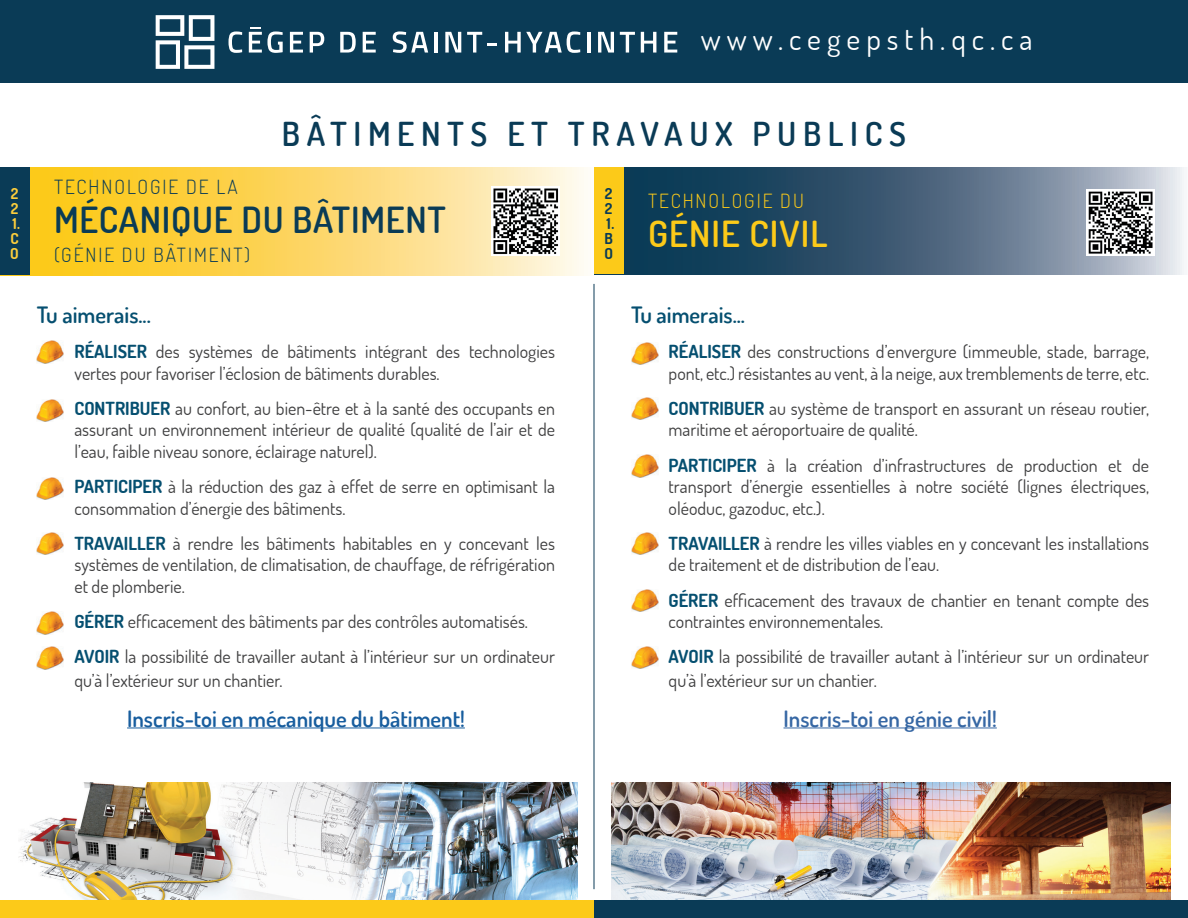
<style>
.page{position:relative;width:1188px;height:918px;background:#fff}
.page>*{position:absolute;margin:0;border:0;box-sizing:border-box;transform-origin:0 0}
.t1{font:600 36px "Dosis";letter-spacing:.02em;color:#0a3b56}
.t2{font:600 36px "Dosis";letter-spacing:.03em;color:#fcca19}
.t3{font:600 33px "Dosis";letter-spacing:.2em;color:#0a3b56}
.t4{font:30px "Dosis";letter-spacing:.2em;color:#fff}
.t5{font:600 22.5px "Dosis";color:#175d9e}
.t6{font:600 22.5px "Dosis";color:#054f70}
.t7{font:600 22.5px "Dosis";color:#3667a4}
.t8{font:300 19.5px "Dosis";letter-spacing:.1em;color:#0a3b56}
.t9{font:300 19.5px "Dosis";letter-spacing:.1em;color:#fcca19}
.t10{font:18px/21.6px "Dosis";color:#3e3e3f}
.t11{font:700 15px/15px "Dosis";color:#fdce3c;text-align:justify}
.t12{font:700 15px/15px "Dosis";color:#0a3b56;text-align:justify}
.s1{font-weight:700;color:#054f70}
</style>
<div class="page">
<div style="left:0;top:0;width:1188px;height:82px;background:#0a3b56"></div>
<img style="left:19px;top:783px;width:558px;height:118px">
<img style="left:612px;top:783px;width:558px;height:118px">
<svg style="left:29px;top:168px;width:555px;height:107px"></svg>
<img style="left:492px;top:187px;width:67px;height:69px">
<div style="left:0;top:168px;width:29px;height:107px;background:#0a3b56"></div>
<hr style="left:127px;top:728px;width:338px;height:1px;background:#175d9e">
<img style="left:37px;top:341px;width:27px;height:22px">
<img style="left:37px;top:399px;width:27px;height:23px">
<img style="left:37px;top:477px;width:27px;height:23px">
<img style="left:37px;top:532px;width:27px;height:23px">
<img style="left:37px;top:612px;width:27px;height:22px">
<img style="left:37px;top:647px;width:27px;height:22px">
<hr style="left:784px;top:728px;width:213px;height:1px;background:#3667a4">
<img style="left:631px;top:342px;width:27px;height:23px">
<img style="left:631px;top:397px;width:27px;height:23px">
<img style="left:631px;top:455px;width:27px;height:22px">
<img style="left:631px;top:532px;width:27px;height:23px">
<img style="left:631px;top:589px;width:27px;height:23px">
<img style="left:631px;top:646px;width:27px;height:23px">
<div style="left:0;top:901px;width:594px;height:17px;background:#fcca19"></div>
<div style="left:594px;top:901px;width:594px;height:17px;background:#0a3b56"></div>
<svg style="left:623px;top:168px;width:561px;height:106px"></svg>
<div style="left:594px;top:168px;width:29px;height:106px;background:#fcca19"></div>
<img style="left:1087px;top:189px;width:67px;height:66px">
<hr style="left:594px;top:284px;width:1px;height:605px;background:#0a3b56">
<svg style="left:229px;top:31px;width:13px;height:22px"></svg>
<svg style="left:290px;top:32px;width:13px;height:21px"></svg>
<svg style="left:310px;top:32px;width:14px;height:21px"></svg>
<svg style="left:340px;top:32px;width:16px;height:21px"></svg>
<svg style="left:363px;top:32px;width:13px;height:21px"></svg>
<svg style="left:393px;top:31px;width:35px;height:22px"></svg>
<hr style="left:434px;top:32px;width:4px;height:21px;background:#fff">
<svg style="left:445px;top:32px;width:16px;height:21px"></svg>
<svg style="left:467px;top:32px;width:29px;height:21px"></svg>
<svg style="left:505px;top:31px;width:75px;height:22px"></svg>
<hr style="left:587px;top:32px;width:3px;height:21px;background:#fff">
<svg style="left:598px;top:32px;width:16px;height:21px"></svg>
<svg style="left:620px;top:32px;width:15px;height:21px"></svg>
<svg style="left:641px;top:32px;width:15px;height:21px"></svg>
<svg style="left:664px;top:32px;width:13px;height:21px"></svg>
<svg style="left:249px;top:27px;width:34px;height:26px"></svg>
<svg style="left:156px;top:15px;width:58px;height:54px"></svg>
<h3 class="t4" style="left:701px;top:20px;width:334px">www.cegepsth.qc.ca</h3>
<p class="t11" style="left:10px;top:186px;width:11px">2<br>2<br>1.<br>C O</p>
<h2 class="t3" style="left:282px;top:112px;width:626px">BÂTIMENTS ET TRAVAUX PUBLICS</h2>
<p class="t8" style="left:54px;top:174px;width:185px">TECHNOLOGIE DE LA</p>
<h1 class="t1" style="left:54px;top:197px;width:393px">MÉCANIQUE DU BÂTIMENT</h1>
<p class="t8" style="left:54px;top:242px;width:198px">(GÉNIE DU BÂTIMENT)</p>
<p class="t12" style="left:604px;top:185px;width:11px">2<br>2<br>1.<br>B O</p>
<p class="t9" style="left:648px;top:188px;width:157px">TECHNOLOGIE DU</p>
<h1 class="t2" style="left:648px;top:210px;width:181px">GÉNIE CIVIL</h1>
<p class="t6" style="left:37px;top:300px;width:115px">Tu aimerais...</p>
<p class="t10" style="left:74px;top:340px;width:482px"><span class="s1">RÉALISER</span> des systèmes de bâtiments intégrant des technologies vertes pour favoriser l’éclosion de bâtiments durables.</p>
<p class="t10" style="left:74px;top:397px;width:482px;text-align:justify"><span class="s1">CONTRIBUER</span> au confort, au bien-être et à la santé des occupants en assurant un environnement intérieur de qualité (qualité de l’air et de l’eau, faible niveau sonore, éclairage naturel).</p>
<p class="t10" style="left:74px;top:475px;width:482px"><span class="s1">PARTICIPER</span> à la réduction des gaz à effet de serre en optimisant la consommation d’énergie des bâtiments.</p>
<p class="t10" style="left:74px;top:532px;width:482px;text-align:justify"><span class="s1">TRAVAILLER</span> à rendre les bâtiments habitables en y concevant les systèmes de ventilation, de climatisation, de chauffage, de réfrigération et de plomberie.</p>
<p class="t10" style="left:74px;top:603px;width:482px;line-height:35.1px"><span class="s1">GÉRER</span> efficacement des bâtiments par des contrôles automatisés.<br><span class="s1">AVOIR</span> la possibilité de travailler autant à l’intérieur sur un ordinateur</p>
<p class="t10" style="left:74px;top:669px;width:210px">qu’à l’extérieur sur un chantier.</p>
<p class="t5" style="left:127px;top:704px;width:339px">Inscris-toi en mécanique du bâtiment!</p>
<p class="t6" style="left:631px;top:300px;width:115px">Tu aimerais...</p>
<p class="t10" style="left:669px;top:340px;width:482px"><span class="s1">RÉALISER</span> des constructions d’envergure (immeuble, stade, barrage, pont, etc.) résistantes au vent, à la neige, aux tremblements de terre, etc.</p>
<p class="t10" style="left:669px;top:397px;width:482px"><span class="s1">CONTRIBUER</span> au système de transport en assurant un réseau routier, maritime et aéroportuaire de qualité.</p>
<p class="t10" style="left:669px;top:454px;width:482px;text-align:justify"><span class="s1">PARTICIPER</span> à la création d’infrastructures de production et de transport d’énergie essentielles à notre société (lignes électriques, oléoduc, gazoduc, etc.).</p>
<p class="t10" style="left:669px;top:532px;width:482px"><span class="s1">TRAVAILLER</span> à rendre les villes viables en y concevant les installations de traitement et de distribution de l’eau.</p>
<p class="t10" style="left:669px;top:589px;width:482px"><span class="s1">GÉRER</span> efficacement des travaux de chantier en tenant compte des contraintes environnementales.</p>
<p class="t10" style="left:669px;top:644px;width:482px;line-height:23.4px"><span class="s1">AVOIR</span> la possibilité de travailler autant à l’intérieur sur un ordinateur qu’à l’extérieur sur un chantier.</p>
<p class="t7" style="left:784px;top:704px;width:215px">Inscris-toi en génie civil!</p>
</div>
